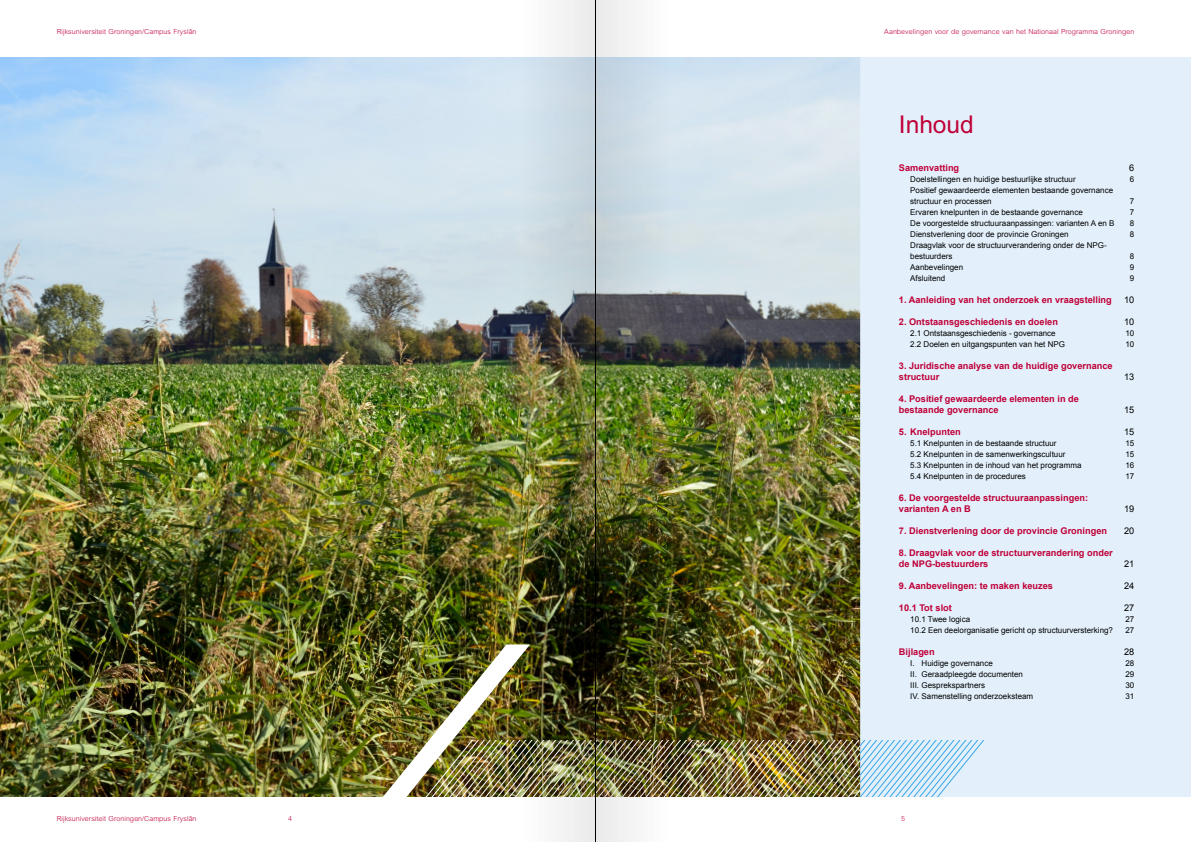
<style>
.page{position:relative;width:1191px;height:842px;background:#e3f0fb}
.page>*{position:absolute;margin:0;border:0;box-sizing:border-box;transform-origin:0 0}
.t1{font:24.5px "M Arial";color:#bf0038}
.t2{font:700 9.2px/11px "Arial";color:#bf0038}
.t3{font:9.2px "Arial";color:#000}
.t4{font:8px/11px "Arial";color:#000}
.t5{font:300 7px "M Arial";letter-spacing:.01em;color:#bf0038}
</style>
<div class="page">
<img style="left:0;top:57px;width:860px;height:740px">
<img style="left:225px;top:741px;width:635px;height:56px">
<svg style="left:860px;top:741px;width:124px;height:56px"></svg>
<img style="left:346px;top:644px;width:175px;height:153px">
<div style="left:0;top:797px;width:1191px;height:45px;background:#fff"></div>
<div style="left:0;top:0;width:1191px;height:57px;background:#fff"></div>
<img style="left:596px;top:0;width:74px;height:842px">
<img style="left:521px;top:0;width:74px;height:842px">
<hr style="left:595px;top:0;width:1px;height:842px;background:#000">
<p class="t5" style="left:57px;top:28px;width:141px">Rijksuniversiteit Groningen/Campus Fryslân</p>
<p class="t5" style="left:884px;top:28px;width:251px">Aanbevelingen voor de governance van het Nationaal Programma Groningen</p>
<h1 class="t1" style="left:899px;top:110px;width:76px">Inhoud</h1>
<p class="t2" style="left:899px;top:163px;width:62px">Samenvatting</p>
<p class="t3" style="left:1129px;top:162px;width:7px">6</p>
<p class="t4" style="left:910px;top:174px;width:167px">Doelstellingen en huidige bestuurlijke structuur</p>
<p class="t4" style="left:1129px;top:174px;width:6px">6</p>
<p class="t4" style="left:910px;top:185px;width:204px">Positief gewaardeerde elementen bestaande governance structuur en processen</p>
<p class="t4" style="left:1129px;top:196px;width:6px">7</p>
<p class="t4" style="left:910px;top:207px;width:174px">Ervaren knelpunten in de bestaande governance</p>
<p class="t4" style="left:1129px;top:207px;width:6px">7</p>
<p class="t4" style="left:910px;top:218px;width:206px">De voorgestelde structuuraanpassingen: varianten A en B</p>
<p class="t4" style="left:1129px;top:218px;width:6px">8</p>
<p class="t4" style="left:910px;top:229px;width:160px">Dienstverlening door de provincie Groningen</p>
<p class="t4" style="left:1129px;top:229px;width:6px">8</p>
<p class="t4" style="left:910px;top:240px;width:198px">Draagvlak voor de structuurverandering onder de NPG&shy;bestuurders</p>
<p class="t4" style="left:1129px;top:251px;width:6px">8</p>
<p class="t4" style="left:910px;top:262px;width:54px">Aanbevelingen</p>
<p class="t4" style="left:1129px;top:262px;width:6px">9</p>
<p class="t4" style="left:910px;top:273px;width:37px">Afsluitend</p>
<p class="t4" style="left:1129px;top:273px;width:6px">9</p>
<p class="t2" style="left:899px;top:295px;width:214px">1. Aanleiding van het onderzoek en vraagstelling</p>
<p class="t3" style="left:1124px;top:294px;width:12px">10</p>
<p class="t2" style="left:899px;top:317px;width:161px">2. Ontstaansgeschiedenis en doelen</p>
<p class="t3" style="left:1124px;top:316px;width:12px">10</p>
<p class="t4" style="left:910px;top:328px;width:147px">2.1 Ontstaansgeschiedenis - governance</p>
<p class="t4" style="left:1125px;top:328px;width:10px">10</p>
<p class="t4" style="left:910px;top:339px;width:156px">2.2 Doelen en uitgangspunten van het NPG</p>
<p class="t4" style="left:1125px;top:339px;width:10px">10</p>
<p class="t2" style="left:899px;top:361px;width:215px">3. Juridische analyse van de huidige governance structuur</p>
<p class="t3" style="left:1124px;top:371px;width:12px">13</p>
<p class="t2" style="left:899px;top:394px;width:181px">4. Positief gewaardeerde elementen in de bestaande governance</p>
<p class="t3" style="left:1124px;top:404px;width:12px">15</p>
<p class="t2" style="left:899px;top:427px;width:63px">5. Knelpunten</p>
<p class="t3" style="left:1124px;top:426px;width:12px">15</p>
<p class="t4" style="left:910px;top:438px;width:148px">5.1 Knelpunten in de bestaande structuur</p>
<p class="t4" style="left:1125px;top:438px;width:10px">15</p>
<p class="t4" style="left:910px;top:449px;width:157px">5.2 Knelpunten in de samenwerkingscultuur</p>
<p class="t4" style="left:1125px;top:449px;width:10px">15</p>
<p class="t4" style="left:910px;top:460px;width:173px">5.3 Knelpunten in de inhoud van het programma</p>
<p class="t4" style="left:1125px;top:460px;width:10px">16</p>
<p class="t4" style="left:910px;top:471px;width:117px">5.4 Knelpunten in de procedures</p>
<p class="t4" style="left:1125px;top:471px;width:10px">17</p>
<p class="t2" style="left:899px;top:493px;width:191px">6. De voorgestelde structuuraanpassingen: varianten A en B</p>
<p class="t3" style="left:1124px;top:503px;width:12px">19</p>
<p class="t2" style="left:899px;top:526px;width:210px">7. Dienstverlening door de provincie Groningen</p>
<p class="t3" style="left:1124px;top:525px;width:12px">20</p>
<p class="t2" style="left:899px;top:548px;width:215px">8. Draagvlak voor de structuurverandering onder de NPG-bestuurders</p>
<p class="t3" style="left:1124px;top:558px;width:12px">21</p>
<p class="t2" style="left:899px;top:581px;width:156px">9. Aanbevelingen: te maken keuzes</p>
<p class="t3" style="left:1124px;top:580px;width:12px">24</p>
<p class="t2" style="left:899px;top:603px;width:54px">10.1 Tot slot</p>
<p class="t3" style="left:1124px;top:602px;width:12px">27</p>
<p class="t4" style="left:910px;top:614px;width:61px">10.1 Twee logica</p>
<p class="t4" style="left:1125px;top:614px;width:10px">27</p>
<p class="t4" style="left:910px;top:625px;width:204px">10.2 Een deelorganisatie gericht op structuurversterking?</p>
<p class="t4" style="left:1125px;top:625px;width:10px">27</p>
<p class="t2" style="left:899px;top:647px;width:37px">Bijlagen</p>
<p class="t3" style="left:1124px;top:646px;width:12px">28</p>
<p class="t4" style="left:910px;top:658px;width:84px">I. Huidige governance</p>
<p class="t4" style="left:1125px;top:658px;width:10px">28</p>
<p class="t4" style="left:910px;top:669px;width:114px">II. Geraadpleegde documenten</p>
<p class="t4" style="left:1125px;top:669px;width:10px">29</p>
<p class="t4" style="left:910px;top:680px;width:76px">III. Gesprekspartners</p>
<p class="t4" style="left:1125px;top:680px;width:10px">30</p>
<p class="t4" style="left:910px;top:691px;width:124px">IV. Samenstelling onderzoeksteam</p>
<p class="t4" style="left:1125px;top:691px;width:10px">31</p>
<p class="t5" style="left:57px;top:814px;width:141px">Rijksuniversiteit Groningen/Campus Fryslân</p>
<p class="t5" style="left:288px;top:814px;width:5px">4</p>
<p class="t5" style="left:901px;top:814px;width:5px">5</p>
</div>
